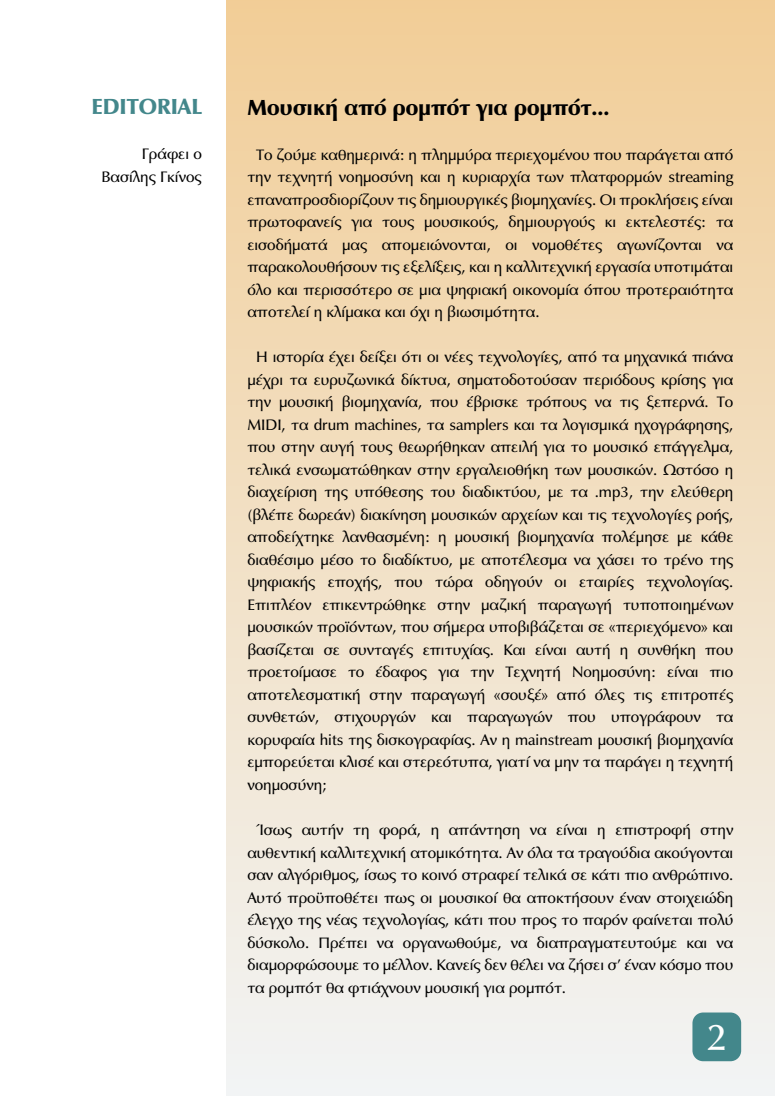
<style>
.page{position:relative;width:775px;height:1096px;background:#fff}
.page>*{position:absolute;margin:0;border:0;box-sizing:border-box;transform-origin:0 0}
.t1{font:38.44px "Epigrafica";color:#fff}
.t2{font:700 22.5px "Epigrafica";color:#000}
.t3{font:700 22.5px "Epigrafica";color:#43878b}
.t4{font:15.62px/22.5px "Epigrafica";color:#000;text-align:justify}
</style>
<div class="page">
<div style="left:226px;top:0;width:549px;height:1096px;background:linear-gradient(to bottom,#f2cd97,#f2f4f5)"></div>
<div style="left:692px;top:1012px;width:49px;height:49px;background:#43878b;border-radius:11px"></div>
<h2 class="t3" style="left:91px;top:93px;width:112px">EDITORIAL</h2>
<p class="t4" style="left:102px;top:143px;width:102px;text-align:right">Γράφει ο<br>Βασίλης Γκίνος</p>
<h2 class="t2" style="left:247px;top:94px;width:364px">Μουσική από ρομπότ για ρομπότ...</h2>
<p class="t4" style="left:247px;top:143px;width:488px;text-indent:9px">Το ζούμε καθημερινά: η πλημμύρα περιεχομένου που παράγεται από την τεχνητή νοημοσύνη και η κυριαρχία των πλατφορμών streaming επαναπροσδιορίζουν τις δημιουργικές βιομηχανίες. Οι προκλήσεις είναι πρωτοφανείς για τους μουσικούς, δημιουργούς κι εκτελεστές: τα εισοδήματά μας απομειώνονται, οι νομοθέτες αγωνίζονται να παρακολουθήσουν τις εξελίξεις, και η καλλιτεχνική εργασία υποτιμάται όλο και περισσότερο σε μια ψηφιακή οικονομία όπου προτεραιότητα αποτελεί η κλίμακα και όχι η βιωσιμότητα.</p>
<p class="t4" style="left:247px;top:346px;width:488px;text-indent:9px">Η ιστορία έχει δείξει ότι οι νέες τεχνολογίες, από τα μηχανικά πιάνα μέχρι τα ευρυζωνικά δίκτυα, σηματοδοτούσαν περιόδους κρίσης για την μουσική βιομηχανία, που έβρισκε τρόπους να τις ξεπερνά. Το MIDI, τα drum machines, τα samplers και τα λογισμικά ηχογράφησης, που στην αυγή τους θεωρήθηκαν απειλή για το μουσικό επάγγελμα, τελικά ενσωματώθηκαν στην εργαλειοθήκη των μουσικών. Ωστόσο η διαχείριση της υπόθεσης του διαδικτύου, με τα .mp3, την ελεύθερη (βλέπε δωρεάν) διακίνηση μουσικών αρχείων και τις τεχνολογίες ροής, αποδείχτηκε λανθασμένη: η μουσική βιομηχανία πολέμησε με κάθε διαθέσιμο μέσο το διαδίκτυο, με αποτέλεσμα να χάσει το τρένο της ψηφιακής εποχής, που τώρα οδηγούν οι εταιρίες τεχνολογίας.<br>Επιπλέον επικεντρώθηκε στην μαζική παραγωγή τυποποιημένων μουσικών προϊόντων, που σήμερα υποβιβάζεται σε «περιεχόμενο» και βασίζεται σε συνταγές επιτυχίας. Και είναι αυτή η συνθήκη που προετοίμασε το έδαφος για την Τεχνητή Νοημοσύνη: είναι πιο αποτελεσματική στην παραγωγή «σουξέ» από όλες τις επιτροπές συνθετών, στιχουργών και παραγωγών που υπογράφουν τα κορυφαία hits της δισκογραφίας. Αν η mainstream μουσική βιομηχανία εμπορεύεται κλισέ και στερεότυπα, γιατί να μην τα παράγει η τεχνητή νοημοσύνη;</p>
<p class="t4" style="left:247px;top:818px;width:488px;text-indent:9px">Ίσως αυτήν τη φορά, η απάντηση να είναι η επιστροφή στην αυθεντική καλλιτεχνική ατομικότητα. Αν όλα τα τραγούδια ακούγονται σαν αλγόριθμος, ίσως το κοινό στραφεί τελικά σε κάτι πιο ανθρώπινο.<br>Αυτό προϋποθέτει πως οι μουσικοί θα αποκτήσουν έναν στοιχειώδη έλεγχο της νέας τεχνολογίας, κάτι που προς το παρόν φαίνεται πολύ δύσκολο. Πρέπει να οργανωθούμε, να διαπραγματευτούμε και να διαμορφώσουμε το μέλλον. Κανείς δεν θέλει να ζήσει σ’ έναν κόσμο που τα ρομπότ θα φτιάχνουν μουσική για ρομπότ.</p>
<h1 class="t1" style="left:708px;top:1014px;width:22px">2</h1>
</div>
